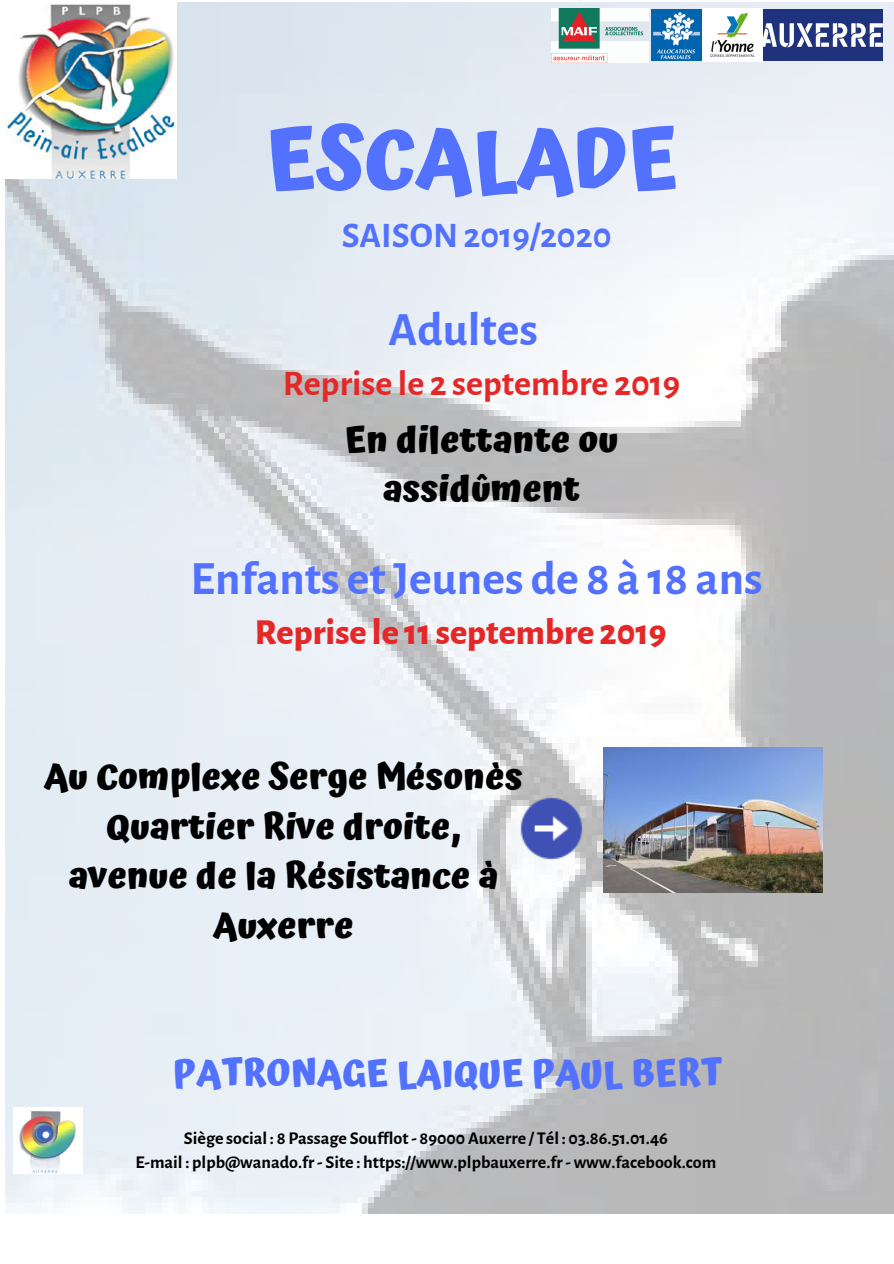
<style>
.page{position:relative;width:894px;height:1264px;background:#fff}
.page>*{position:absolute;margin:0;border:0;box-sizing:border-box;transform-origin:0 0}
.t1{font:700 84px "Atma";color:#5271ff}
.t2{font:700 48px "Alegreya Sans";color:#5271ff}
.t3{font:700 37.05px "Atma";color:#5271ff}
.t4{font:700 36px/49.5px "Atma";color:#000;text-align:center}
.t5{font:800 36px "Alegreya Sans";color:#e42828}
.t6{font:700 36px "Alegreya Sans";color:#e42828}
.t7{font:700 36px "Alegreya Sans";color:#5271ff}
.t8{font:700 18px/24.8px "Alegreya Sans";color:#000;text-align:center}
</style>
<div class="page">
<img style="left:5px;top:3px;width:888px;height:1210px">
<img style="left:5px;top:3px;width:172px;height:175px">
<img style="left:761px;top:10px;width:121px;height:50px">
<img style="left:651px;top:9px;width:110px;height:53px">
<img style="left:603px;top:747px;width:219px;height:145px">
<img style="left:515px;top:792px;width:72px;height:72px">
<img style="left:13px;top:1107px;width:69px;height:66px">
<img style="left:551px;top:9px;width:97px;height:54px">
<h1 class="t1" style="left:265px;top:109px;width:414px">ESCALADE</h1>
<h3 class="t7" style="left:341px;top:214px;width:271px">SAISON2019/2020</h3>
<h2 class="t2" style="left:388px;top:302px;width:151px">Adultes</h2>
<h3 class="t6" style="left:282px;top:363px;width:399px">Reprise le 2 septembre 2019</h3>
<h3 class="t4" style="left:344px;top:414px;width:275px">En dilettante ou assidûment</h3>
<h2 class="t2" style="left:190px;top:551px;width:573px">Enfants etJeunes de 8 à 18 ans</h2>
<h3 class="t5" style="left:255px;top:611px;width:413px">Reprise le 11septembre 2019</h3>
<h3 class="t4" style="left:44px;top:752px;width:480px">Au Complexe Serge Mésonès<br>Quartier Rive droite, avenue de la Résistance à<br>Auxerre</h3>
<h3 class="t3" style="left:173px;top:1051px;width:551px">PATRONAGE LAIQUE PAUL BERT</h3>
<p class="t8" style="left:135px;top:1125px;width:582px">Siège social : 8 Passage Soufflot- 89000 Auxerre / Tél : 03.86.51.01.46<br>E-mail : plpb@wanado.fr- Site : https://www.plpbauxerre.fr-www.facebook.com</p>
</div>
